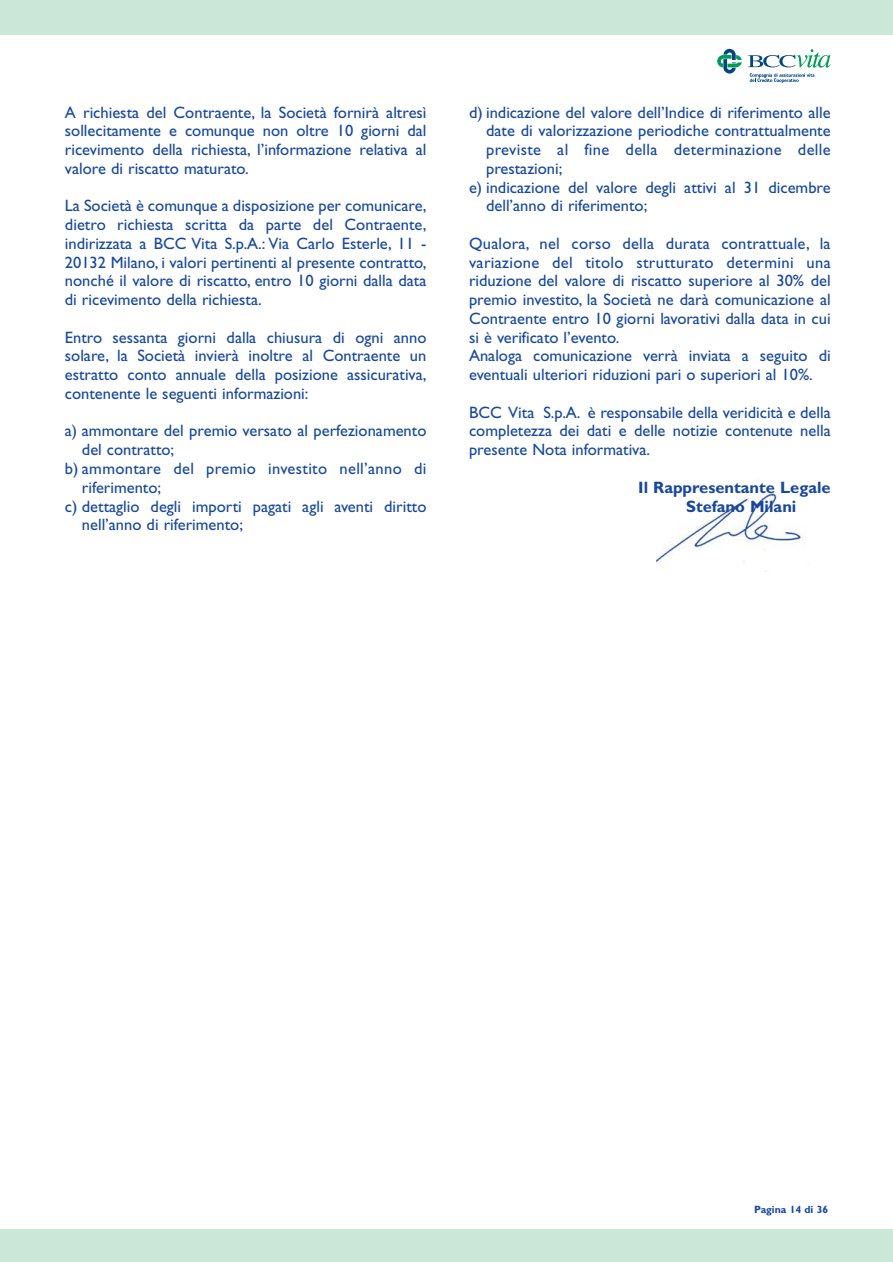
<style>
.page{position:relative;width:893px;height:1262px;background:#fff}
.page>*{position:absolute;margin:0;border:0;box-sizing:border-box;transform-origin:0 0}
.t1{font:16.5px/18.8px "Gill Sans";color:#17479e;text-align:justify}
.t2{font:16.5px "Gill Sans";letter-spacing:.02em;color:#17479e}
.t3{font:700 16.5px/18.8px "Gill Sans";color:#17479e}
.t4{font:700 10.5px "Gill Sans";color:#17479e}
</style>
<div class="page">
<img style="left:656px;top:490px;width:150px;height:82px">
<svg style="left:717px;top:49px;width:24px;height:25px"></svg>
<svg style="left:747px;top:49px;width:83px;height:34px"></svg>
<div style="left:0;top:0;width:892px;height:34px;background:#cbe7d7"></div>
<div style="left:0;top:1229px;width:892px;height:32px;background:#cbe7d7"></div>
<p class="t1" style="left:65px;top:104px;width:363px">A richiesta del Contraente, la Società fornirà altresì sollecitamente e comunque non oltre 10 giorni dal ricevimento della richiesta, l’informazione relativa al valore di riscatto maturato.</p>
<p class="t1" style="left:65px;top:198px;width:363px">La Società è comunque a disposizione per comunicare, dietro richiesta scritta da parte del Contraente, indirizzata a BCC Vita S.p.A.: Via Carlo Esterle, 11 - 20132 Milano, i valori pertinenti al presente contratto, nonché il valore di riscatto, entro 10 giorni dalla data di ricevimento della richiesta.</p>
<p class="t1" style="left:65px;top:329px;width:363px">Entro sessanta giorni dalla chiusura di ogni anno solare, la Società invierà inoltre al Contraente un estratto conto annuale della posizione assicurativa, contenente le seguenti informazioni:</p>
<p class="t1" style="left:65px;top:423px;width:363px">a) ammontare del premio versato al perfezionamento</p>
<p class="t1" style="left:82px;top:442px;width:94px">del contratto;</p>
<p class="t2" style="left:65px;top:463px;width:363px">b) ammontare del premio investito nell’anno di</p>
<p class="t1" style="left:82px;top:479px;width:81px">riferimento;</p>
<p class="t1" style="left:65px;top:498px;width:363px">c) dettaglio degli importi pagati agli aventi diritto</p>
<p class="t1" style="left:82px;top:517px;width:162px">nell’anno di riferimento;</p>
<p class="t1" style="left:469px;top:104px;width:363px">d) indicazione del valore dell’Indice di riferimento alle</p>
<p class="t1" style="left:486px;top:123px;width:346px">date di valorizzazione periodiche contrattualmente</p>
<p class="t2" style="left:486px;top:144px;width:346px">previste al fine della determinazione delle</p>
<p class="t1" style="left:486px;top:161px;width:78px">prestazioni;</p>
<p class="t1" style="left:469px;top:179px;width:363px">e) indicazione del valore degli attivi al 31 dicembre</p>
<p class="t1" style="left:486px;top:198px;width:163px">dell’anno di riferimento;</p>
<p class="t1" style="left:469px;top:236px;width:363px;text-align:left">Qualora, nel corso della durata contrattuale, la variazione del titolo strutturato determini una riduzione del valore di riscatto superiore al 30% del premio investito, la Società ne darà comunicazione al Contraente entro 10 giorni lavorativi dalla data in cui si è verificato l’evento.<br>Analoga comunicazione verrà inviata a seguito di eventuali ulteriori riduzioni pari o superiori al 10%.</p>
<p class="t1" style="left:469px;top:404px;width:363px">BCC Vita S.p.A. è responsabile della veridicità e della completezza dei dati e delle notizie contenute nella presente Nota informativa.</p>
<p class="t3" style="left:686px;top:479px;width:146px;text-indent:-48px">Il Rappresentante Legale<br>Stefano Milani</p>
<p class="t4" style="left:754px;top:1206px;width:75px">Pagina 14 di 36</p>
</div>
